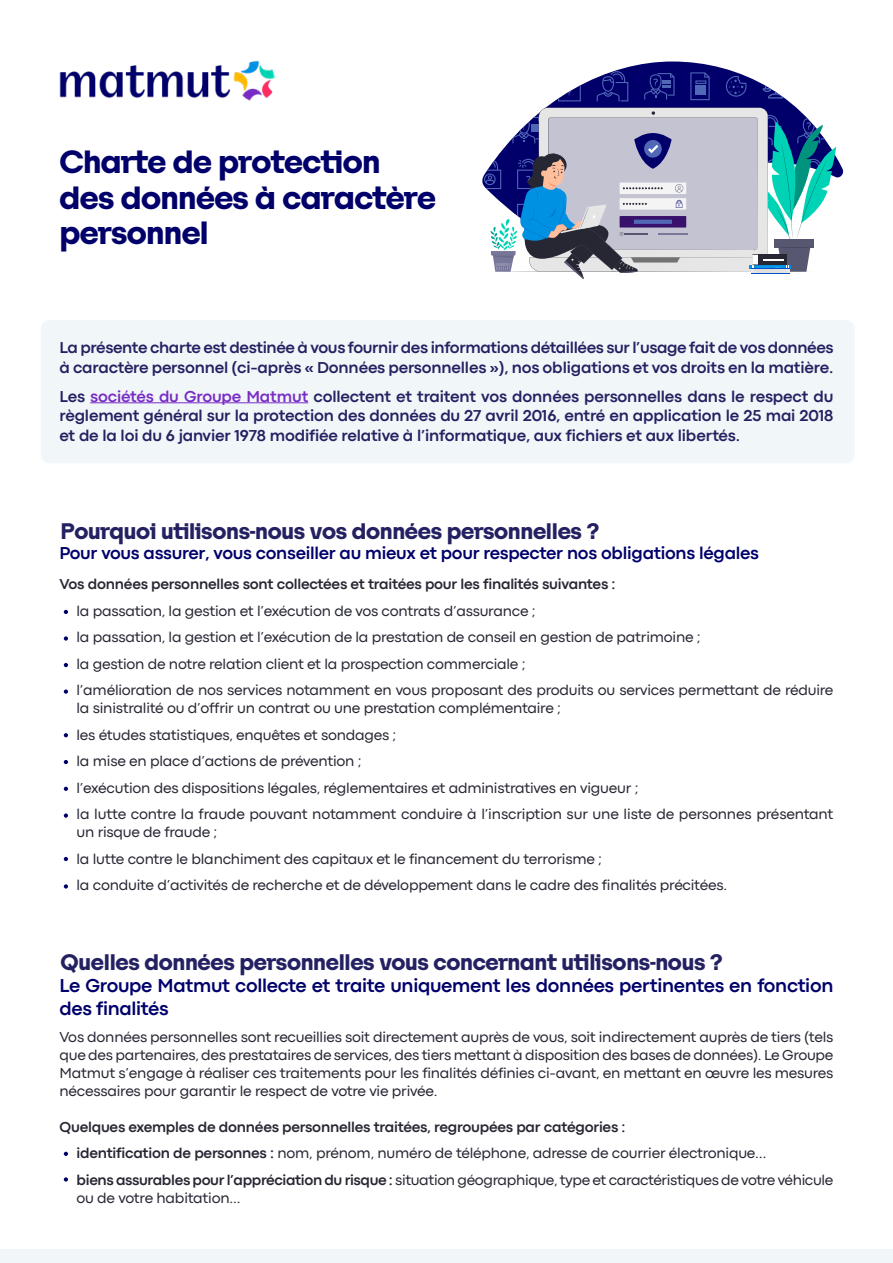
<style>
.page{position:relative;width:893px;height:1263px;background:#fff}
.page>*{position:absolute;margin:0;border:0;box-sizing:border-box;transform-origin:0 0}
.t1{font:700 30px/35.5px "Tosh A";letter-spacing:-.02em;color:#01006b}
.t2{font:700 21px "Tosh A";letter-spacing:-.015em;color:#242162}
.t3{font:700 19.5px/23.4px "Codec Pro";letter-spacing:-.015em;color:#01006b}
.t4{font:700 18px "Codec Pro";letter-spacing:-.015em;color:#01006b}
.t5{font:700 16.5px/19.8px "Codec Pro";letter-spacing:-.01em;color:#242162}
.t6{font:15px/26.5px "Codec Pro";letter-spacing:-.015em;color:#272734}
.t7{font:700 15px/26.5px "Codec Pro";letter-spacing:-.015em;color:#272734}
.s1{color:#792cc4}
.s2{font-weight:400}
</style>
<div class="page">
<svg style="left:64px;top:610px;width:4px;height:4px"></svg>
<svg style="left:64px;top:689px;width:4px;height:5px"></svg>
<svg style="left:64px;top:663px;width:4px;height:4px"></svg>
<svg style="left:64px;top:760px;width:4px;height:4px"></svg>
<svg style="left:64px;top:787px;width:4px;height:4px"></svg>
<svg style="left:64px;top:813px;width:4px;height:5px"></svg>
<svg style="left:64px;top:857px;width:4px;height:4px"></svg>
<svg style="left:64px;top:884px;width:4px;height:4px"></svg>
<svg style="left:64px;top:636px;width:4px;height:5px"></svg>
<svg style="left:64px;top:733px;width:4px;height:4px"></svg>
<div style="left:41px;top:320px;width:814px;height:143px;background:#f1f7f9;border-radius:9px"></div>
<hr style="left:90px;top:402px;width:218px;height:1px;background:#792cc4">
<svg style="left:64px;top:1152px;width:4px;height:4px"></svg>
<svg style="left:64px;top:1177px;width:4px;height:4px"></svg>
<img style="left:60px;top:60px;width:214px;height:41px">
<div style="left:0;top:1249px;width:893px;height:14px;background:#f1f7f9"></div>
<svg style="left:545px;top:61px;width:252px;height:47px;fill:#01006b"></svg>
<svg style="left:690px;top:72px;width:20px;height:28px"></svg>
<svg style="left:644px;top:73px;width:30px;height:27px"></svg>
<svg style="left:597px;top:71px;width:31px;height:30px"></svg>
<svg style="left:558px;top:71px;width:23px;height:30px"></svg>
<svg style="left:725px;top:75px;width:22px;height:22px"></svg>
<svg style="left:763px;top:74px;width:25px;height:25px"></svg>
<svg style="left:482px;top:108px;width:362px;height:171px"></svg>
<h1 class="t1" style="left:60px;top:145px;width:378px">Charte de protection des données à caractère personnel</h1>
<p class="t5" style="left:60px;top:338px;width:775px">La présente charte est destinée à vous fournir des informations détaillées sur l’usage fait de vos données à caractère personnel (ci-après « Données personnelles »), nos obligations et vos droits en la matière.</p>
<p class="t5" style="left:60px;top:386px;width:775px;text-align:justify">Les <span class="s1">sociétés du Groupe Matmut</span> collectent et traitent vos données personnelles dans le respect du règlement général sur la protection des données du 27 avril 2016, entré en application le 25 mai 2018 et de la loi du 6 janvier 1978 modifiée relative à l’informatique, aux fichiers et aux libertés.</p>
<h2 class="t2" style="left:61px;top:519px;width:540px">Pourquoi utilisons-nous vos données personnelles ?</h2>
<p class="t4" style="left:60px;top:543px;width:701px">Pour vous assurer, vous conseiller au mieux et pour respecter nos obligations légales</p>
<p class="t7" style="left:60px;top:571px;width:557px">Vos données personnelles sont collectées et traitées pour les finalités suivantes :</p>
<p class="t6" style="left:77px;top:597px;width:758px">la passation, la gestion et l’exécution de vos contrats d’assurance ;<br>la passation, la gestion et l’exécution de la prestation de conseil en gestion de patrimoine ;<br>la gestion de notre relation client et la prospection commerciale ;<br>l’amélioration de nos services notamment en vous proposant des produits ou services permettant de réduire</p>
<p class="t6" style="left:77px;top:695px;width:758px">la sinistralité ou d’offrir un contrat ou une prestation complémentaire ;<br>les études statistiques, enquêtes et sondages ;<br>la mise en place d’actions de prévention ;<br>l’exécution des dispositions légales, réglementaires et administratives en vigueur ;<br>la lutte contre la fraude pouvant notamment conduire à l’inscription sur une liste de personnes présentant</p>
<p class="t6" style="left:77px;top:819px;width:652px">un risque de fraude ;<br>la lutte contre le blanchiment des capitaux et le financement du terrorisme ;<br>la conduite d’activités de recherche et de développement dans le cadre des finalités précitées.</p>
<h2 class="t2" style="left:61px;top:950px;width:664px">Quelles données personnelles vous concernant utilisons-nous ?</h2>
<h3 class="t3" style="left:60px;top:973px;width:775px">Le Groupe Matmut collecte et traite uniquement les données pertinentes en fonction des finalités</h3>
<p class="t6" style="left:60px;top:1028px;width:775px;line-height:18px;text-align:justify">Vos données personnelles sont recueillies soit directement auprès de vous, soit indirectement auprès de tiers (tels que des partenaires, des prestataires de services, des tiers mettant à disposition des bases de données). Le Groupe Matmut s’engage à réaliser ces traitements pour les finalités définies ci-avant, en mettant en œuvre les mesures nécessaires pour garantir le respect de votre vie privée.</p>
<p class="t7" style="left:77px;top:1113px;width:758px;text-indent:-17px">Quelques exemples de données personnelles traitées, regroupées par catégories :<br>identification de personnes : <span class="s2">nom, prénom, numéro de téléphone, adresse de courrier électronique…<br></span>biens assurables pour l’appréciation du risque : <span class="s2">situation géographique, type et caractéristiques de votre véhicule</span></p>
<p class="t6" style="left:77px;top:1184px;width:165px">ou de votre habitation...</p>
</div>
